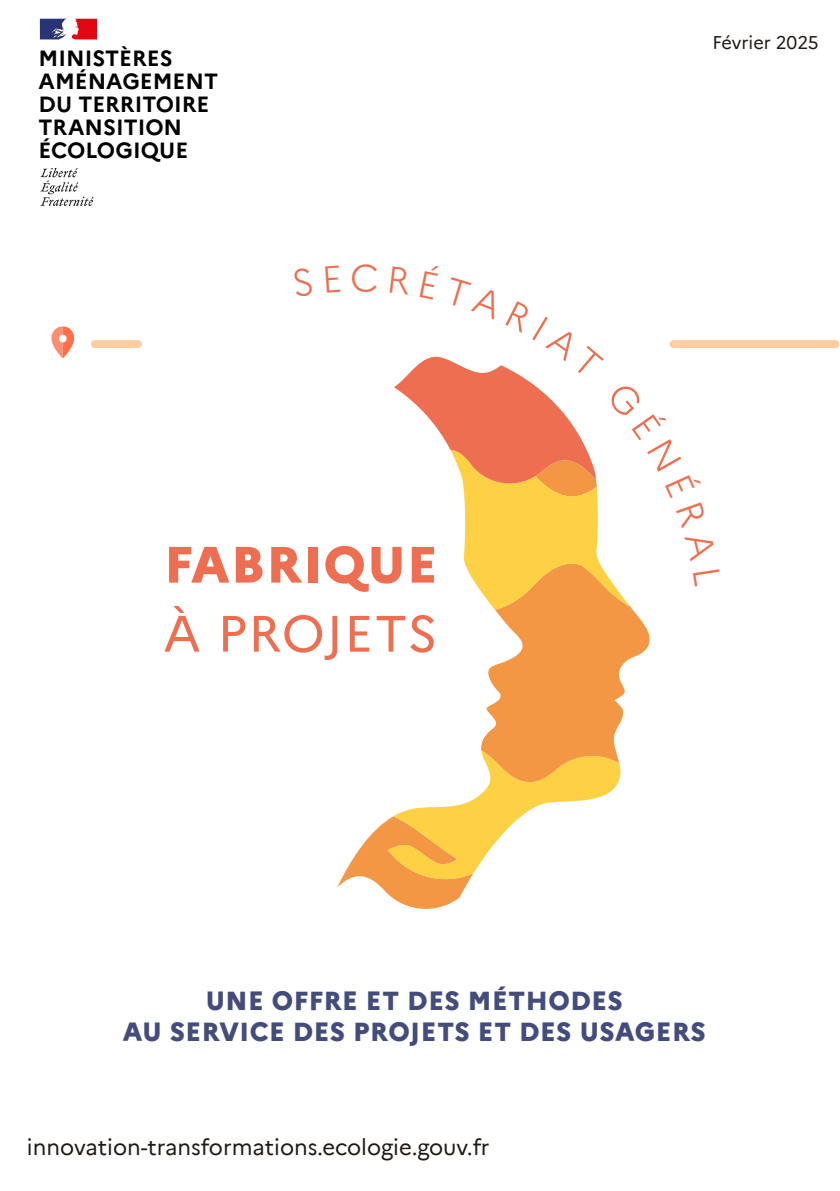
<style>
.page{position:relative;width:840px;height:1191px;background:#fff}
.page>*{position:absolute;margin:0;border:0;box-sizing:border-box;transform-origin:0 0}
.t1{font:800 51px "Marianne";letter-spacing:.025em;color:#ed6e50}
.t2{font:51px "Marianne";letter-spacing:.025em;color:#ed6e50}
.t3{font:800 26px/31.2px "Marianne";letter-spacing:.02em;color:#444c7c;text-align:center}
.t4{font:700 22px/23px "Marianne";color:#000}
.t5{font:22px "Marianne";color:#201a15}
.t6{font:18px "Marianne";color:#201a15}
</style>
<div class="page">
<div style="left:95px;top:340px;width:43px;height:8px;background:#ffcd9f"></div>
<div style="left:673px;top:340px;width:162px;height:8px;background:#ffcd9f"></div>
<svg style="left:51px;top:326px;width:23px;height:32px"></svg>
<div style="left:59px;top:335px;width:8px;height:7px;background:#fff;border-radius:50%"></div>
<svg style="left:40px;top:168px;width:54px;height:38px"></svg>
<svg style="left:40px;top:19px;width:57px;height:20px"></svg>
<svg style="left:337px;top:340px;width:383px;height:569px"></svg>
<p class="t4" style="left:39px;top:46px;width:181px">MINISTÈRES<br>AMÉNAGEMENT<br>DU TERRITOIRE<br>TRANSITION<br>ÉCOLOGIQUE</p>
<p class="t6" style="left:712px;top:29px;width:108px">Février 2025</p>
<h1 class="t1" style="left:164px;top:525px;width:275px">FABRIQUE</h1>
<h1 class="t2" style="left:163px;top:594px;width:276px">À PROJETS</h1>
<p class="t3" style="left:123px;top:983px;width:584px">UNE OFFRE ET DES MÉTHODES<br>AU SERVICE DES PROJETS ET DES USAGERS</p>
<p class="t5" style="left:27px;top:1130px;width:464px">innovation-transformations.ecologie.gouv.fr</p>
</div>
